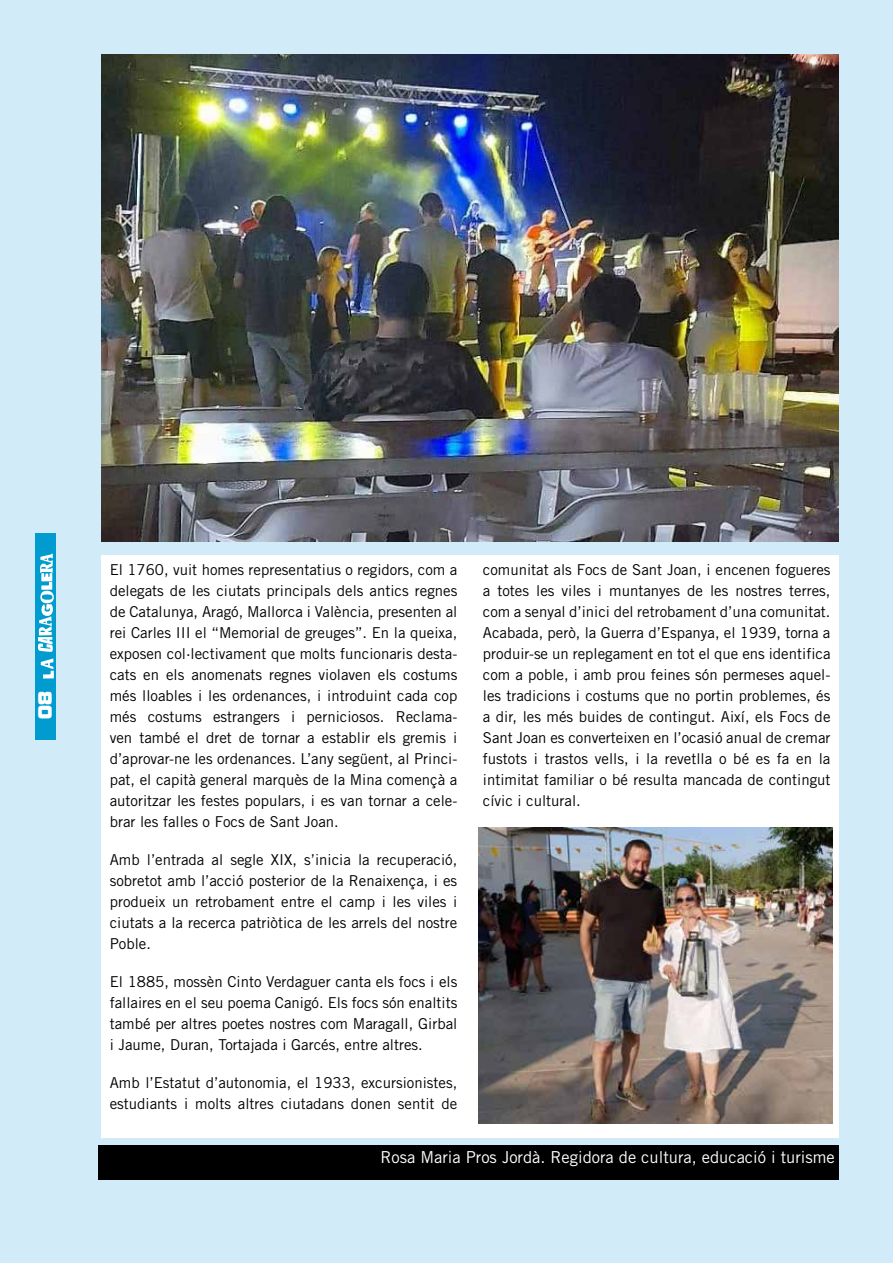
<style>
.page{position:relative;width:893px;height:1263px;background:#d1ebf9}
.page>*{position:absolute;margin:0;border:0;box-sizing:border-box;transform-origin:0 0}
.t1{font:18px "Bolt Bold IT Cby BT";color:#fff}
.t2{font:16.5px "Trade Gothic";color:#fff}
.t3{font:15px/21px "Trade Gothic";color:#000;text-align:justify}
</style>
<div class="page">
<div style="left:35px;top:533px;width:21px;height:207px;background:#009ccf"></div>
<svg style="left:41px;top:658px;width:13px;height:20px"></svg>
<svg style="left:38px;top:554px;width:16px;height:98px"></svg>
<div style="left:101px;top:555px;width:738px;height:582px;background:#fff"></div>
<div style="left:98px;top:1145px;width:741px;height:35px;background:#000"></div>
<img style="left:479px;top:828px;width:353px;height:295px">
<img style="left:101px;top:54px;width:738px;height:488px">
<p class="t1" style="left:35px;top:719px;width:29px;rotate:-90deg">08</p>
<p class="t3" style="left:110px;top:559px;width:349px">El 1760, vuit homes representatius o regidors, com a delegats de les ciutats principals dels antics regnes de Catalunya, Aragó, Mallorca i València, presenten al rei Carles III el “Memorial de greuges”. En la queixa, exposen col·lectivament que molts funcionaris desta&shy;cats en els anomenats regnes violaven els costums més lloables i les ordenances, i introduint cada cop més costums estrangers i perniciosos. Reclama&shy;ven també el dret de tornar a establir els gremis i d’aprovar-ne les ordenances. L’any següent, al Princi&shy;pat, el capità general marquès de la Mina començà a autoritzar les festes populars, i es van tornar a cele&shy;brar les falles o Focs de Sant Joan.</p>
<p class="t3" style="left:110px;top:849px;width:349px">Amb l’entrada al segle XIX, s’inicia la recuperació, sobretot amb l’acció posterior de la Renaixença, i es produeix un retrobament entre el camp i les viles i ciutats a la recerca patriòtica de les arrels del nostre Poble.</p>
<p class="t3" style="left:110px;top:971px;width:349px">El 1885, mossèn Cinto Verdaguer canta els focs i els fallaires en el seu poema Canigó. Els focs són enaltits també per altres poetes nostres com Maragall, Girbal i Jaume, Duran, Tortajada i Garcés, entre altres.</p>
<p class="t3" style="left:110px;top:1072px;width:349px">Amb l’Estatut d’autonomia, el 1933, excursionistes, estudiants i molts altres ciutadans donen sentit de</p>
<p class="t3" style="left:483px;top:559px;width:349px">comunitat als Focs de Sant Joan, i encenen fogueres a totes les viles i muntanyes de les nostres terres, com a senyal d’inici del retrobament d’una comunitat.<br>Acabada, però, la Guerra d’Espanya, el 1939, torna a produir-se un replegament en tot el que ens identifica com a poble, i amb prou feines són permeses aquel&shy;les tradicions i costums que no portin problemes, és a dir, les més buides de contingut. Així, els Focs de Sant Joan es converteixen en l’ocasió anual de cremar fustots i trastos vells, i la revetlla o bé es fa en la intimitat familiar o bé resulta mancada de contingut cívic i cultural.</p>
<p class="t2" style="left:381px;top:1147px;width:456px">Rosa Maria Pros Jordà. Regidora de cultura, educació i turisme</p>
</div>
